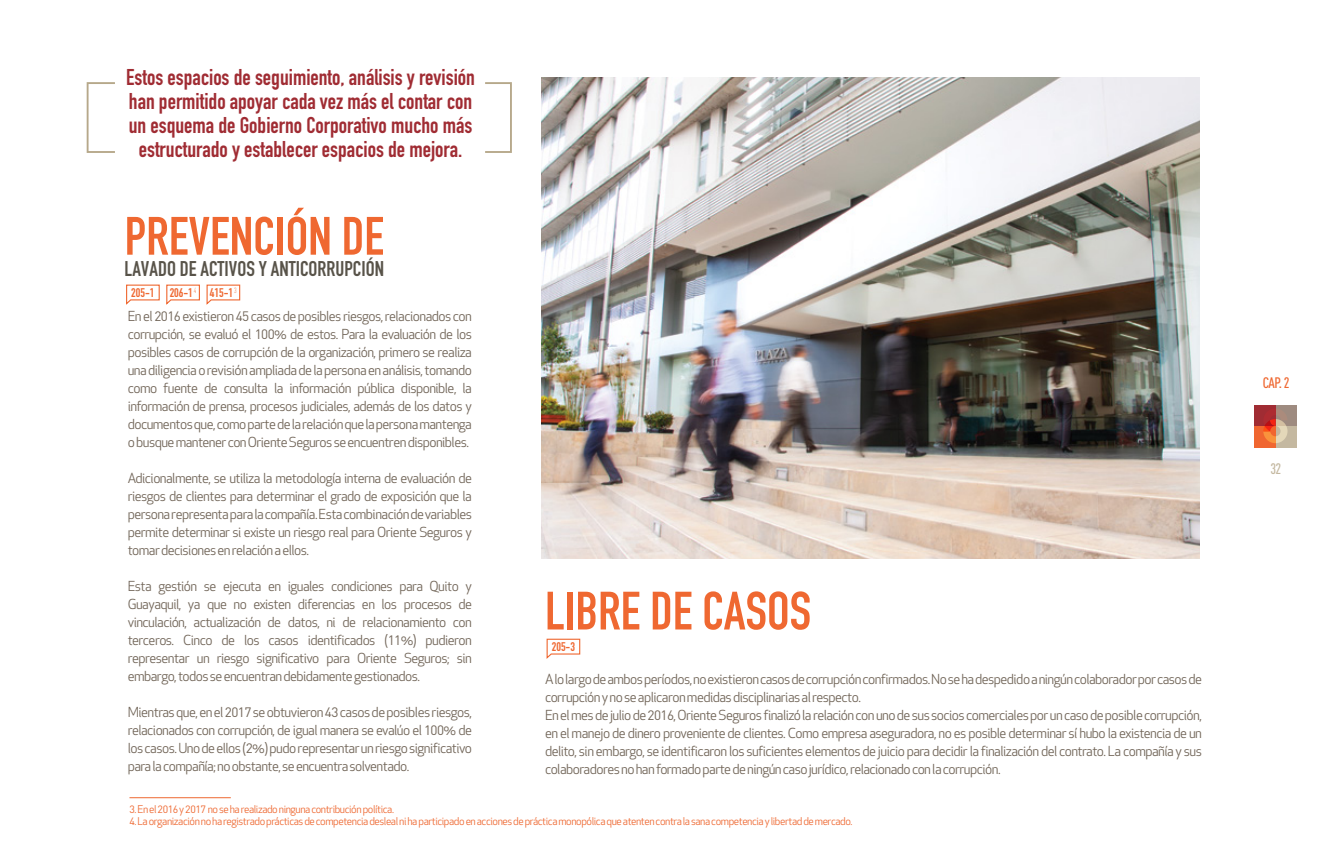
<style>
.page{position:relative;width:1319px;height:851px;background:#fff}
.page>*{position:absolute;margin:0;border:0;box-sizing:border-box;transform-origin:0 0}
.t1{font:700 52.95px "DIN Condensed";color:#ef6831}
.t2{font:700 22.5px/24px "DIN Condensed";color:#a02c33;text-align:center}
.t3{font:700 21px "DIN Condensed";color:#585349}
.t4{font:500 condensed 15px "DIN Pro";color:#ef6831}
.t5{font:500 condensed 15px "DIN Pro";color:#c4b8a0}
.t6{font:13.5px/18px "Apex New";letter-spacing:-.04em;color:#716558;text-align:justify}
.t7{font:700 12.3px "DIN Condensed";color:#ef6831}
.t8{font:10.5px "Apex New";letter-spacing:-.04em;color:#ee6831}
.s1{font-family:"DIN Pro"}
</style>
<div class="page">
<div style="left:1275px;top:405px;width:21px;height:21px;background:#9e8b80"></div>
<div style="left:1253px;top:405px;width:22px;height:21px;background:#a02c33"></div>
<div style="left:1275px;top:426px;width:21px;height:21px;background:#c4b8a0"></div>
<div style="left:1253px;top:426px;width:22px;height:21px;background:#f06630"></div>
<svg style="left:1263px;top:408px;width:24px;height:35px"></svg>
<img style="left:541px;top:77px;width:658px;height:481px">
<div style="left:87px;top:82px;width:29px;height:71px;border:2px solid #b6a88a"></div>
<div style="left:484px;top:82px;width:28px;height:71px;border:2px solid #b6a88a"></div>
<svg style="left:126px;top:284px;width:34px;height:21px"></svg>
<svg style="left:206px;top:284px;width:35px;height:21px"></svg>
<svg style="left:166px;top:284px;width:34px;height:21px"></svg>
<hr style="left:129px;top:797px;width:102px;height:1px;background:#ee6831">
<svg style="left:546px;top:638px;width:34px;height:21px"></svg>
<h2 class="t2" style="left:126px;top:65px;width:350px">Estos espacios de seguimiento, análisis y revisión han permitido apoyar cada vez más el contar con un esquema de Gobierno Corporativo mucho más estructurado y establecer espacios de mejora.</h2>
<h1 class="t1" style="left:125px;top:200px;width:261px">PREVENCIÓN DE</h1>
<h3 class="t3" style="left:125px;top:255px;width:261px">LAVADO DE ACTIVOS Y ANTICORRUPCIÓN</h3>
<p class="t7" style="left:131px;top:284px;width:25px">205-1</p>
<p class="t7" style="left:210px;top:284px;width:28px">415-1<sup>3</sup></p>
<p class="t7" style="left:170px;top:284px;width:28px">206-1<sup>4</sup></p>
<p class="t6" style="left:128px;top:307px;width:346px">En el <span class="s1">2016</span> existieron <span class="s1">45</span> casos de posibles riesgos, relacionados con corrupción, se evaluó el <span class="s1">100</span>% de estos. Para la evaluación de los posibles casos de corrupción de la organización, primero se realiza una diligencia o revisión ampliada de la persona en análisis, tomando como fuente de consulta la información pública disponible, la información de prensa, procesos judiciales, además de los datos y documentos que, como parte de la relación que la persona mantenga o busque mantener con Oriente Seguros se encuentren disponibles.</p>
<p class="t6" style="left:128px;top:469px;width:346px">Adicionalmente, se utiliza la metodología interna de evaluación de riesgos de clientes para determinar el grado de exposición que la persona representa para la compañía. Esta combinación de variables permite determinar si existe un riesgo real para Oriente Seguros y tomar decisiones en relación a ellos.</p>
<p class="t6" style="left:128px;top:576px;width:346px">Esta gestión se ejecuta en iguales condiciones para Quito y Guayaquil, ya que no existen diferencias en los procesos de vinculación, actualización de datos, ni de relacionamiento con terceros. Cinco de los casos identificados (<span class="s1">11</span>%) pudieron representar un riesgo significativo para Oriente Seguros; sin embargo, todos se encuentran debidamente gestionados.</p>
<p class="t6" style="left:128px;top:702px;width:346px">Mientras que, en el <span class="s1">2017</span> se obtuvieron <span class="s1">43</span> casos de posibles riesgos, relacionados con corrupción, de igual manera se evalúo el <span class="s1">100</span>% de los casos. Uno de ellos (<span class="s1">2</span>%) pudo representar un riesgo significativo para la compañía; no obstante, se encuentra solventado.</p>
<h1 class="t1" style="left:545px;top:575px;width:267px">LIBRE DE CASOS</h1>
<p class="t7" style="left:551px;top:638px;width:25px">205-3</p>
<p class="t6" style="left:545px;top:669px;width:658px;text-align:left">A lo largo de ambos períodos, no existieron casos de corrupción confirmados. No se ha despedido a ningún colaborador por casos de corrupción y no se aplicaron medidas disciplinarias al respecto.<br>En el mes de julio de <span class="s1">2016</span>, Oriente Seguros finalizó la relación con uno de sus socios comerciales por un caso de posible corrupción, en el manejo de dinero proveniente de clientes. Como empresa aseguradora, no es posible determinar sí hubo la existencia de un delito, sin embargo, se identificaron los suficientes elementos de juicio para decidir la finalización del contrato. La compañía y sus colaboradores no han formado parte de ningún caso jurídico, relacionado con la corrupción.</p>
<p class="t8" style="left:129px;top:802px;width:266px"><span class="s1">3</span>. En el <span class="s1">2016</span> y <span class="s1">2017</span> no se ha realizado ninguna contribución política.</p>
<p class="t8" style="left:129px;top:814px;width:724px"><span class="s1">4</span>. La organización no ha registrado prácticas de competencia desleal ni ha participado en acciones de práctica monopólica que atenten contra la sana competencia y libertad de mercado.</p>
<p class="t4" style="left:1262px;top:371px;width:28px">CAP. 2</p>
<p class="t5" style="left:1270px;top:457px;width:12px">32</p>
</div>
